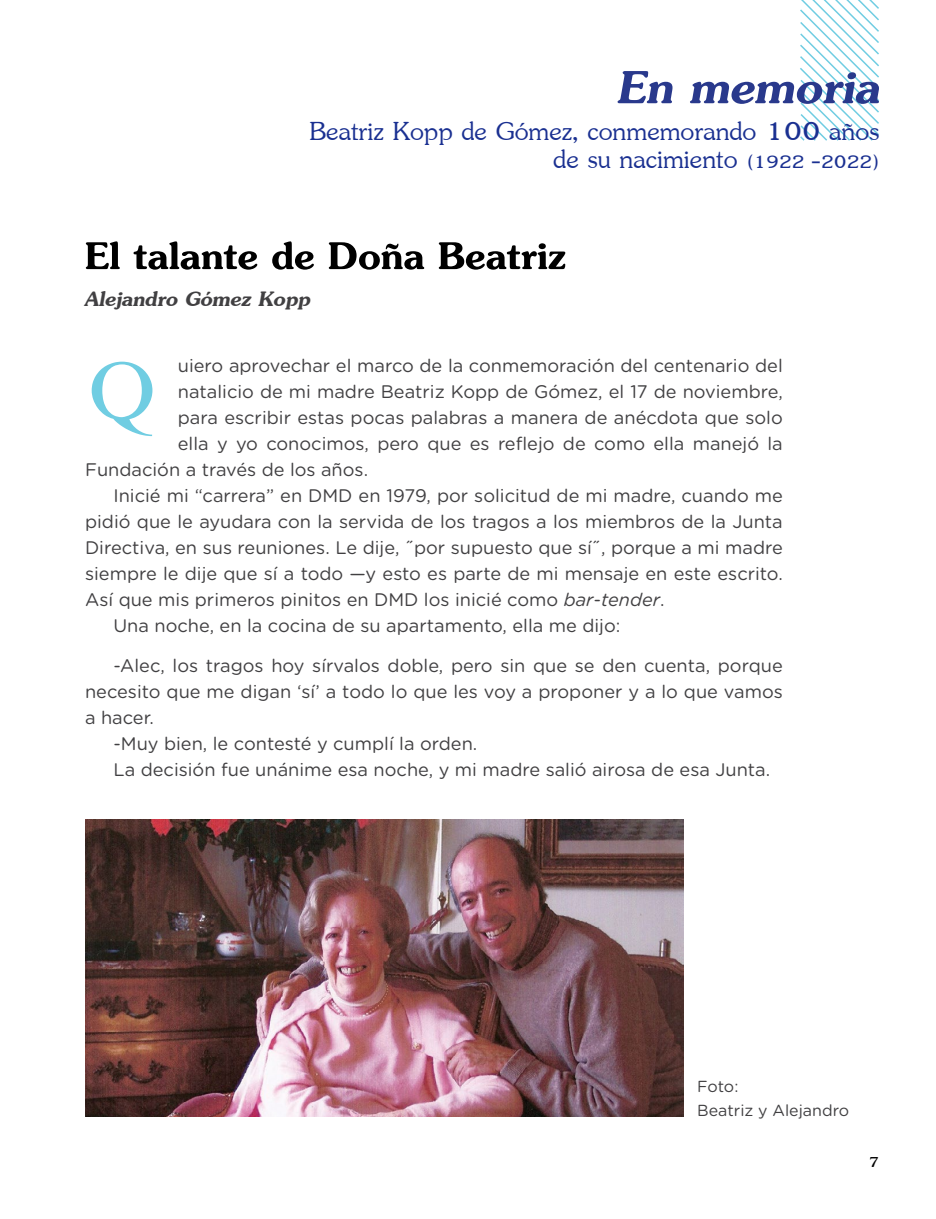
<style>
.page{position:relative;width:936px;height:1219px;background:#fff}
.page>*{position:absolute;margin:0;border:0;box-sizing:border-box;transform-origin:0 0}
.t1{font:italic 72px "Jasmine UPC Bold";color:#29398c}
.t2{font:72px "Bangla MN";color:#70cde2}
.t3{font:60px "Jasmine UPC Bold";color:#000}
.t4{font:40px "Jasmine UPC";color:#1a3091}
.t5{font:italic 32px "Jasmine UPC Bold";color:#414042}
.t6{font:22px "Jasmine UPC";color:#000}
.t7{font:18.2px "Gotham Rounded";color:#414042}
.t8{font:16px/24px "Gotham Rounded";color:#414042}
.s1{font-size:28px}
.s2{font-style:italic}
</style>
<div class="page">
<svg style="left:800px;top:0;width:79px;height:141px"></svg>
<img style="left:85px;top:819px;width:598px;height:298px">
<h1 class="t1" style="left:618px;top:36px;width:264px">En memoria</h1>
<h3 class="t4" style="left:309px;top:103px;width:571px">Beatriz Kopp de Gómez, conmemorando 100 años</h3>
<h3 class="t4" style="left:553px;top:131px;width:327px">de su nacimiento <span class="s1">(1922 -2022)</span></h3>
<h2 class="t3" style="left:85px;top:213px;width:482px">El talante de Doña Beatriz</h2>
<h3 class="t5" style="left:85px;top:276px;width:227px">Alejandro Gómez Kopp</h3>
<p class="t7" style="left:178px;top:353px;width:606px">uiero aprovechar el marco de la conmemoración del centenario del</p>
<p class="t7" style="left:178px;top:379px;width:606px">natalicio de mi madre Beatriz Kopp de Gómez, el 17 de noviembre,</p>
<p class="t7" style="left:178px;top:405px;width:606px">para escribir estas pocas palabras a manera de anécdota que solo</p>
<p class="t7" style="left:178px;top:431px;width:606px">ella y yo conocimos, pero que es reflejo de como ella manejó la</p>
<p class="t7" style="left:85px;top:457px;width:284px">Fundación a través de los años.</p>
<p class="t7" style="left:113px;top:483px;width:670px">Inicié mi “carrera” en DMD en 1979, por solicitud de mi madre, cuando me</p>
<p class="t7" style="left:85px;top:509px;width:699px">pidió que le ayudara con la servida de los tragos a los miembros de la Junta</p>
<p class="t7" style="left:85px;top:535px;width:699px">Directiva, en sus reuniones. Le dije, ˝por supuesto que sí˝, porque a mi madre</p>
<p class="t7" style="left:85px;top:561px;width:699px">siempre le dije que sí a todo —y esto es parte de mi mensaje en este escrito.</p>
<p class="t7" style="left:85px;top:587px;width:581px">Así que mis primeros pinitos en DMD los inicié como <span class="s2">bar-tender</span>.</p>
<p class="t7" style="left:113px;top:613px;width:508px">Una noche, en la cocina de su apartamento, ella me dijo:</p>
<p class="t7" style="left:113px;top:653px;width:670px">-Alec, los tragos hoy sírvalos doble, pero sin que se den cuenta, porque</p>
<p class="t7" style="left:85px;top:679px;width:699px">necesito que me digan ‘sí’ a todo lo que les voy a proponer y a lo que vamos</p>
<p class="t7" style="left:85px;top:705px;width:70px">a hacer.</p>
<p class="t7" style="left:113px;top:731px;width:365px">-Muy bien, le contesté y cumplí la orden.</p>
<p class="t7" style="left:113px;top:757px;width:658px">La decisión fue unánime esa noche, y mi madre salió airosa de esa Junta.</p>
<h1 class="t2" style="left:87px;top:352px;width:71px">Q</h1>
<p class="t8" style="left:697px;top:1073px;width:153px">Foto:<br>Beatriz y Alejandro</p>
<p class="t6" style="left:869px;top:1147px;width:12px">7</p>
</div>
